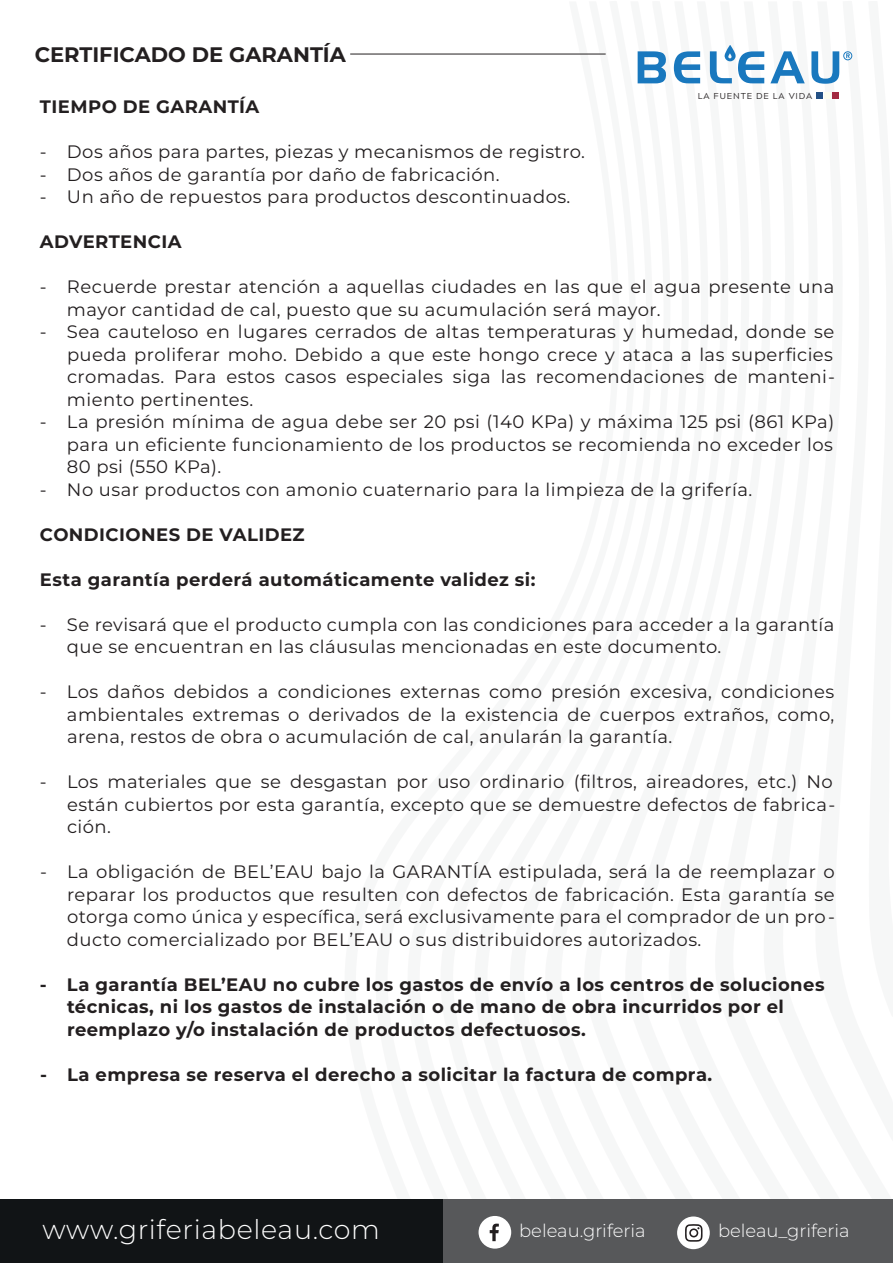
<style>
.page{position:relative;width:893px;height:1263px;background:#fff}
.page>*{position:absolute;margin:0;border:0;box-sizing:border-box;transform-origin:0 0}
.t1{font:300 27px "Montserrat";letter-spacing:.025em;color:#fff}
.t2{font:700 21px "Montserrat";color:#231f20}
.t3{font:18px/22.5px "Montserrat";letter-spacing:.025em;color:#231f20;text-align:justify}
.t4{font:700 18px/22.5px "Montserrat";letter-spacing:.025em;color:#231f20}
.t5{font:300 18px "Montserrat";color:#fff}
.t6{font:8.55px "Acherus Grotesque";letter-spacing:.1em;color:#231f20}
</style>
<div class="page">
<svg style="left:638px;top:51px;width:28px;height:32px"></svg>
<svg style="left:674px;top:51px;width:26px;height:32px"></svg>
<svg style="left:770px;top:51px;width:35px;height:32px"></svg>
<svg style="left:710px;top:45px;width:54px;height:38px"></svg>
<svg style="left:816px;top:93px;width:22px;height:6px"></svg>
<svg style="left:811px;top:51px;width:41px;height:33px"></svg>
<div style="left:0;top:1199px;width:444px;height:64px;background:#111416"></div>
<div style="left:444px;top:1199px;width:449px;height:64px;background:#57585a"></div>
<hr style="left:350px;top:54px;width:256px;height:1px;background:#231f20">
<div style="left:479px;top:1216px;width:32px;height:32px;background:#fff;border-radius:50%"></div>
<svg style="left:490px;top:1223px;width:9px;height:18px"></svg>
<div style="left:677px;top:1216px;width:33px;height:33px;background:#fff;border-radius:50%"></div>
<svg style="left:685px;top:1224px;width:18px;height:18px"></svg>
<p class="t2" style="left:35px;top:39px;width:313px">CERTIFICADO DE GARANTÍA</p>
<p class="t6" style="left:698px;top:89px;width:116px">LA FUENTE DE LA VIDA</p>
<p class="t4" style="left:40px;top:95px;width:221px">TIEMPO DE GARANTÍA</p>
<p class="t3" style="left:40px;top:140px;width:547px">- Dos años para partes, piezas y mecanismos de registro.</p>
<p class="t3" style="left:40px;top:162px;width:461px">- Dos años de garantía por daño de fabricación.</p>
<p class="t3" style="left:40px;top:185px;width:532px">- Un año de repuestos para productos descontinuados.</p>
<p class="t4" style="left:40px;top:230px;width:143px">ADVERTENCIA</p>
<p class="t3" style="left:67px;top:275px;width:769px;text-indent:-27px">- Recuerde prestar atención a aquellas ciudades en las que el agua presente una mayor cantidad de cal, puesto que su acumulación será mayor.</p>
<p class="t3" style="left:67px;top:320px;width:770px;text-indent:-27px">- Sea cauteloso en lugares cerrados de altas temperaturas y humedad, donde se pueda proliferar moho. Debido a que este hongo crece y ataca a las superficies cromadas. Para estos casos especiales siga las recomendaciones de manteni&shy;miento pertinentes.</p>
<p class="t3" style="left:67px;top:410px;width:769px;text-indent:-27px">- La presión mínima de agua debe ser 20 psi (140 KPa) y máxima 125 psi (861 KPa) para un eficiente funcionamiento de los productos se recomienda no exceder los 80 psi (550 KPa).</p>
<p class="t3" style="left:40px;top:477px;width:714px">- No usar productos con amonio cuaternario para la limpieza de la grifería.</p>
<p class="t4" style="left:40px;top:522px;width:266px">CONDICIONES DE VALIDEZ</p>
<p class="t4" style="left:40px;top:567px;width:497px">Esta garantía perderá automáticamente validez si:</p>
<p class="t3" style="left:67px;top:612px;width:769px;text-indent:-27px">- Se revisará que el producto cumpla con las condiciones para acceder a la garantía que se encuentran en las cláusulas mencionadas en este documento.</p>
<p class="t3" style="left:67px;top:680px;width:769px;text-indent:-27px">- Los daños debidos a condiciones externas como presión excesiva, condiciones ambientales extremas o derivados de la existencia de cuerpos extraños, como, arena, restos de obra o acumulación de cal, anularán la garantía.</p>
<p class="t3" style="left:67px;top:770px;width:770px;text-align:left;text-indent:-27px">- Los materiales que se desgastan por uso ordinario (filtros, aireadores, etc.) No están cubiertos por esta garantía, excepto que se demuestre defectos de fabrica&shy;ción.</p>
<p class="t3" style="left:67px;top:860px;width:770px;text-indent:-27px">- La obligación de BEL’EAU bajo la GARANTÍA estipulada, será la de reemplazar o reparar los productos que resulten con defectos de fabricación. Esta garantía se otorga como única y específica, será exclusivamente para el comprador de un pro&shy;ducto comercializado por BEL’EAU o sus distribuidores autorizados.</p>
<p class="t4" style="left:67px;top:972px;width:759px;text-indent:-27px">- La garantía BEL’EAU no cubre los gastos de envío a los centros de soluciones técnicas, ni los gastos de instalación o de mano de obra incurridos por el reemplazo y/o instalación de productos defectuosos.</p>
<p class="t4" style="left:40px;top:1062px;width:674px">- La empresa se reserva el derecho a solicitar la factura de compra.</p>
<h1 class="t1" style="left:42px;top:1211px;width:339px">www.griferiabeleau.com</h1>
<p class="t5" style="left:519px;top:1218px;width:128px">beleau.griferia</p>
<p class="t5" style="left:718px;top:1219px;width:133px">beleau_griferia</p>
</div>
